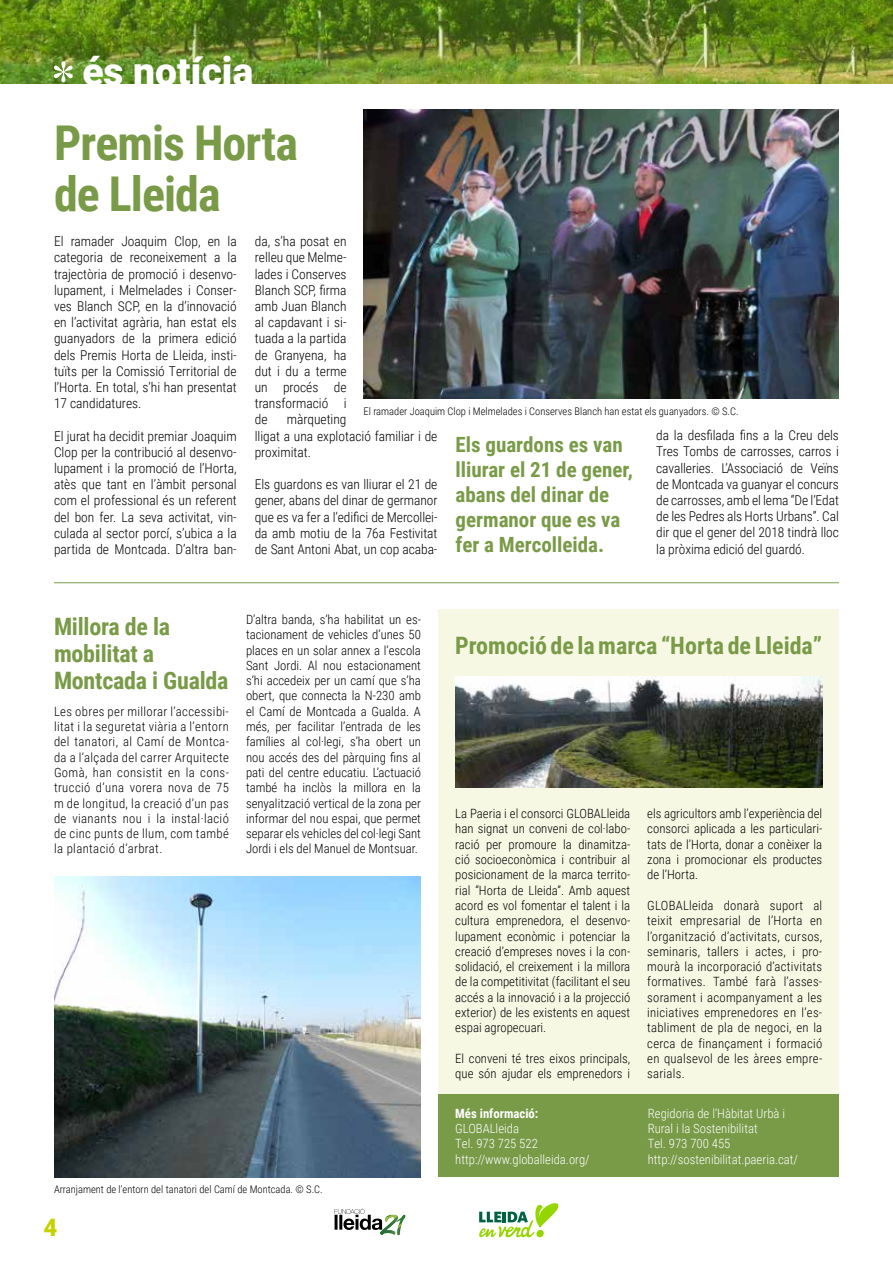
<style>
.page{position:relative;width:893px;height:1263px;background:#fff}
.page>*{position:absolute;margin:0;border:0;box-sizing:border-box;transform-origin:0 0}
.t1{font:700 48px/51px "Roboto Condensed";letter-spacing:-.02em;color:#799b48}
.t2{font:900 39px "Roboto";color:#fff}
.t3{font:700 24px/27px "Roboto Condensed";letter-spacing:-.01em;color:#799b48}
.t4{font:900 24px "Roboto";color:#c3d200}
.t5{font:700 21px/25.2px "Roboto Condensed";color:#799b48}
.t6{font:300 13.5px/16.2px "Roboto Condensed";color:#000;text-align:justify}
.t7{font:300 12.75px/15.3px "Roboto Condensed";color:#000;text-align:justify}
.t8{font:300 12.75px/15.3px "Roboto Condensed";color:#fff}
.t9{font:700 12.75px "Roboto Condensed";color:#fff}
.t10{font:300 10.5px "Roboto Condensed";color:#000}
</style>
<div class="page">
<img style="left:0;top:0;width:893px;height:83px">
<svg style="left:54px;top:61px;width:19px;height:21px"></svg>
<svg style="left:479px;top:1203px;width:80px;height:35px"></svg>
<svg style="left:335px;top:1208px;width:71px;height:28px"></svg>
<div style="left:439px;top:610px;width:400px;height:567px;background:#f7f8e4"></div>
<div style="left:439px;top:1094px;width:400px;height:83px;background:#799b48"></div>
<img style="left:364px;top:109px;width:475px;height:290px">
<img style="left:455px;top:677px;width:367px;height:111px">
<img style="left:54px;top:876px;width:367px;height:301px">
<hr style="left:54px;top:582px;width:785px;height:1px;background:#799b48">
<h2 class="t2" style="left:82px;top:43px;width:172px">és notícia</h2>
<h1 class="t1" style="left:54px;top:115px;width:246px">Premis Horta de Lleida</h1>
<p class="t6" style="left:54px;top:233px;width:184px">El ramader Joaquim Clop, en la categoria de reconeixement a la trajectòria de promoció i desenvo&shy;lupament, i Melmelades i Conser&shy;ves Blanch SCP, en la d’innovació en l’activitat agrària, han estat els guanyadors de la primera edició dels Premis Horta de Lleida, insti&shy;tuïts per la Comissió Territorial de l’Horta. En total, s’hi han presentat 17 candidatures.</p>
<p class="t6" style="left:54px;top:427px;width:184px">El jurat ha decidit premiar Joaquim Clop per la contribució al desenvo&shy;lupament i la promoció de l’Horta, atès que tant en l’àmbit personal com el professional és un referent del bon fer. La seva activitat, vin&shy;culada al sector porcí, s’ubica a la partida de Montcada. D’altra ban-</p>
<p class="t6" style="left:255px;top:233px;width:93px">da, s’ha posat en relleu que Melme&shy;lades i Conserves Blanch SCP, firma amb Juan Blanch al capdavant i si&shy;tuada a la partida de Granyena, ha dut i du a terme un procés de transformació i de</p>
<p class="t10" style="left:364px;top:404px;width:376px">El ramader Joaquim Clop i Melmelades i Conserves Blanch han estat els guanyadors. © S.C.</p>
<p class="t6" style="left:255px;top:411px;width:184px;text-align:left;text-indent:32px">màrqueting<br>lligat a una explotació familiar i de proximitat.</p>
<p class="t6" style="left:255px;top:476px;width:184px">Els guardons es van lliurar el 21 de gener, abans del dinar de germanor que es va fer a l’edifici de Mercollei&shy;da amb motiu de la 76a Festivitat de Sant Antoni Abat, un cop acaba-</p>
<p class="t6" style="left:656px;top:427px;width:184px">da la desfilada fins a la Creu dels Tres Tombs de carrosses, carros i cavalleries. L’Associació de Veïns de Montcada va guanyar el concurs de carrosses, amb el lema “De l’Edat de les Pedres als Horts Urbans”. Cal dir que el gener del 2018 tindrà lloc la pròxima edició del guardó.</p>
<h3 class="t5" style="left:455px;top:431px;width:179px">Els guardons es van lliurar el 21 de gener, abans del dinar de germanor que es va fer a Mercolleida.</h3>
<h3 class="t3" style="left:54px;top:612px;width:176px">Millora de la mobilitat a<br>Montcada i Gualda</h3>
<p class="t7" style="left:54px;top:703px;width:176px">Les obres per millorar l’accessibi&shy;litat i la seguretat viària a l’entorn del tanatori, al Camí de Montca&shy;da a l’alçada del carrer Arquitecte Gomà, han consistit en la cons&shy;trucció d’una vorera nova de 75 m de longitud, la creació d’un pas de vianants nou i la instal·lació de cinc punts de llum, com també la plantació d’arbrat.</p>
<p class="t7" style="left:246px;top:611px;width:176px">D’altra banda, s’ha habilitat un es&shy;tacionament de vehicles d’unes 50 places en un solar annex a l’escola Sant Jordi. Al nou estacionament s’hi accedeix per un camí que s’ha obert, que connecta la N-230 amb el Camí de Montcada a Gualda. A més, per facilitar l’entrada de les famílies al col·legi, s’ha obert un nou accés des del pàrquing fins al pati del centre educatiu. L’actuació també ha inclòs la millora en la senyalització vertical de la zona per informar del nou espai, que permet separar els vehicles del col·legi Sant Jordi i els del Manuel de Montsuar.</p>
<h3 class="t3" style="left:455px;top:631px;width:368px">Promoció de la marca “Horta de Lleida”</h3>
<p class="t7" style="left:455px;top:805px;width:176px">La Paeria i el consorci GLOBALleida han signat un conveni de col·labo&shy;ració per promoure la dinamitza&shy;ció socioeconòmica i contribuir al posicionament de la marca territo&shy;rial “Horta de Lleida”. Amb aquest acord es vol fomentar el talent i la cultura emprenedora, el desenvo&shy;lupament econòmic i potenciar la creació d’empreses noves i la con&shy;solidació, el creixement i la millora de la competitivitat (facilitant el seu accés a la innovació i a la projecció exterior) de les existents en aquest espai agropecuari.</p>
<p class="t7" style="left:455px;top:1050px;width:176px">El conveni té tres eixos principals, que són ajudar els emprenedors i</p>
<p class="t9" style="left:455px;top:1104px;width:85px">Més informació:</p>
<p class="t8" style="left:455px;top:1120px;width:136px">GLOBALleida<br>Tel. 973 725 522 http://www.globalleida.org/</p>
<p class="t7" style="left:647px;top:805px;width:176px">els agricultors amb l’experiència del consorci aplicada a les particulari&shy;tats de l’Horta, donar a conèixer la zona i promocionar els productes de l’Horta.</p>
<p class="t7" style="left:647px;top:897px;width:176px">GLOBALleida donarà suport al teixit empresarial de l’Horta en l’organització d’activitats, cursos, seminaris, tallers i actes, i pro&shy;mourà la incorporació d’activitats formatives. També farà l’asses&shy;sorament i acompanyament a les iniciatives emprenedores en l’es&shy;tabliment de pla de negoci, en la cerca de finançament i formació en qualsevol de les àrees empre&shy;sarials.</p>
<p class="t8" style="left:648px;top:1105px;width:152px">Regidoria de l’Hàbitat Urbà i<br>Rural i la Sostenibilitat<br>Tel. 973 700 455 http://sostenibilitat.paeria.cat/</p>
<p class="t10" style="left:54px;top:1182px;width:270px">Arranjament de l’entorn del tanatori del Camí de Montcada. © S.C.</p>
<h3 class="t4" style="left:43px;top:1211px;width:15px">4</h3>
</div>
